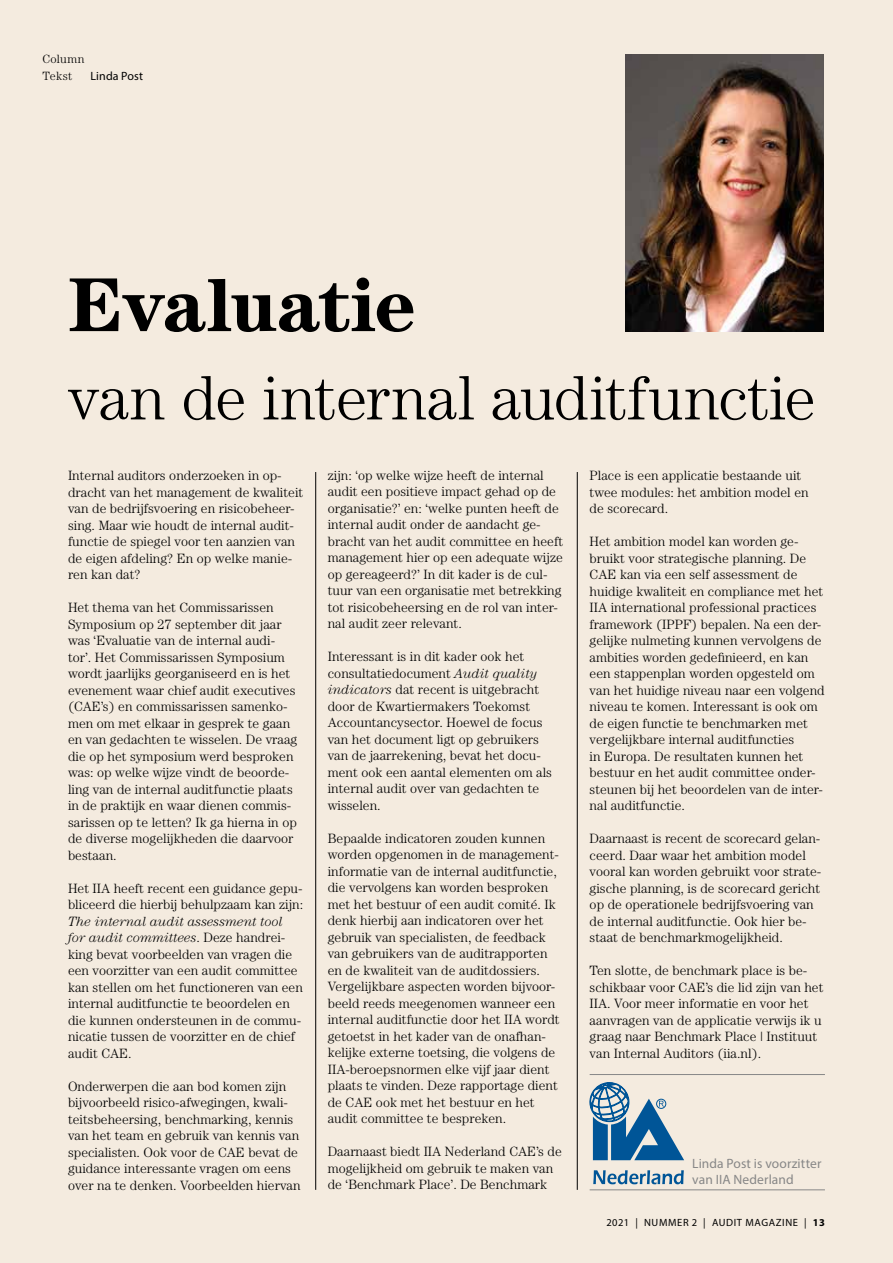
<style>
.page{position:relative;width:893px;height:1263px;background:#f4ebdf}
.page>*{position:absolute;margin:0;border:0;box-sizing:border-box;transform-origin:0 0}
.t1{font:700 76.5px "Century LT";letter-spacing:-.01em;color:#000}
.t2{font:300 63px "Century LT";color:#000}
.t3{font:300 13.5px/16.5px "Century LT";color:#000}
.t4{font:13.5px/16.5px "Myriad Pro";letter-spacing:.005em;color:#878787}
.t5{font:300 12px/16.5px "Century LT";letter-spacing:.02em;color:#000}
.t6{font:12px "Myriad Pro";letter-spacing:.01em;color:#000}
.t7{font:10.5px "Myriad Pro";letter-spacing:.06em;color:#000}
.s1{font-style:italic}
.s2{font-weight:700}
</style>
<div class="page">
<img style="left:625px;top:54px;width:198px;height:278px">
<hr style="left:315px;top:472px;width:1px;height:718px;background:#000">
<hr style="left:577px;top:472px;width:1px;height:718px;background:#000">
<hr style="left:590px;top:1189px;width:235px;height:1px;background:#878787">
<hr style="left:590px;top:1074px;width:235px;height:1px;background:#878787">
<svg style="left:593px;top:1170px;width:91px;height:14px"></svg>
<svg style="left:590px;top:1082px;width:94px;height:78px"></svg>
<div style="left:656px;top:1099px;width:10px;height:10px;border:1px solid #005597;border-radius:50%"></div>
<p class="t5" style="left:43px;top:51px;width:43px">Column<br>Tekst</p>
<p class="t6" style="left:91px;top:69px;width:54px">Linda Post</p>
<h1 class="t1" style="left:68px;top:259px;width:350px">Evaluatie</h1>
<h2 class="t2" style="left:68px;top:361px;width:749px">van de internal auditfunctie</h2>
<p class="t3" style="left:68px;top:467px;width:237px">Internal auditors onderzoeken in op&shy;dracht van het management de kwaliteit van de bedrijfsvoering en risicobeheer&shy;sing. Maar wie houdt de internal audit&shy;functie de spiegel voor ten aanzien van de eigen afdeling? En op welke manie&shy;ren kan dat?</p>
<p class="t3" style="left:68px;top:599px;width:231px">Het thema van het Commissarissen Symposium op 27 september dit jaar was ‘Evaluatie van de internal audi&shy;tor’. Het Commissarissen Symposium wordt jaarlijks georganiseerd en is het evenement waar chief audit executives (CAE’s) en commissarissen samenko&shy;men om met elkaar in gesprek te gaan en van gedachten te wisselen. De vraag die op het symposium werd besproken was: op welke wijze vindt de beoorde&shy;ling van de internal auditfunctie plaats in de praktijk en waar dienen commis&shy;sarissen op te letten? Ik ga hierna in op de diverse mogelijkheden die daarvoor bestaan.</p>
<p class="t3" style="left:68px;top:879px;width:237px">Het IIA heeft recent een guidance gepu&shy;bliceerd die hierbij behulpzaam kan zijn:</p>
<p class="t3" style="left:68px;top:912px;width:236px"><span class="s1">The internal audit assessment tool for audit committees</span>. Deze handrei&shy;king bevat voorbeelden van vragen die een voorzitter van een audit committee kan stellen om het functioneren van een internal auditfunctie te beoordelen en die kunnen ondersteunen in de commu&shy;nicatie tussen de voorzitter en de chief audit CAE.</p>
<p class="t3" style="left:68px;top:1077px;width:234px">Onderwerpen die aan bod komen zijn bijvoorbeeld risico-afwegingen, kwali&shy;teitsbeheersing, benchmarking, kennis van het team en gebruik van kennis van specialisten. Ook voor de CAE bevat de guidance interessante vragen om eens over na te denken. Voorbeelden hiervan</p>
<p class="t3" style="left:328px;top:467px;width:237px">zijn: ‘op welke wijze heeft de internal audit een positieve impact gehad op de organisatie?’ en: ‘welke punten heeft de internal audit onder de aandacht ge&shy;bracht van het audit committee en heeft management hier op een adequate wijze op gereageerd?’ In dit kader is de cul&shy;tuur van een organisatie met betrekking tot risicobeheersing en de rol van inter&shy;nal audit zeer relevant.</p>
<p class="t3" style="left:328px;top:648px;width:226px">Interessant is in dit kader ook het consultatiedocument <span class="s1">Audit quality indicators</span> dat recent is uitgebracht door de Kwartiermakers Toekomst Accountancysector. Hoewel de focus van het document ligt op gebruikers van de jaarrekening, bevat het docu&shy;ment ook een aantal elementen om als internal audit over van gedachten te wisselen.</p>
<p class="t3" style="left:328px;top:830px;width:233px">Bepaalde indicatoren zouden kunnen worden opgenomen in de management&shy;informatie van de internal auditfunctie, die vervolgens kan worden besproken met het bestuur of een audit comité. Ik denk hierbij aan indicatoren over het gebruik van specialisten, de feedback van gebruikers van de auditrapporten en de kwaliteit van de auditdossiers.<br>Vergelijkbare aspecten worden bijvoor&shy;beeld reeds meegenomen wanneer een internal auditfunctie door het IIA wordt getoetst in het kader van de onafhan&shy;kelijke externe toetsing, die volgens de IIA-beroepsnormen elke vijf jaar dient plaats te vinden. Deze rapportage dient de CAE ook met het bestuur en het audit committee te bespreken.</p>
<p class="t3" style="left:328px;top:1143px;width:236px">Daarnaast biedt IIA Nederland CAE’s de mogelijkheid om gebruik te maken van de ‘Benchmark Place’. De Benchmark</p>
<p class="t3" style="left:590px;top:467px;width:220px">Place is een applicatie bestaande uit twee modules: het ambition model en de scorecard.</p>
<p class="t3" style="left:590px;top:533px;width:237px">Het ambition model kan worden ge&shy;bruikt voor strategische planning. De CAE kan via een self assessment de huidige kwaliteit en compliance met het IIA international professional practices framework (IPPF) bepalen. Na een der&shy;gelijke nulmeting kunnen vervolgens de ambities worden gedefinieerd, en kan een stappenplan worden opgesteld om van het huidige niveau naar een volgend niveau te komen. Interessant is ook om de eigen functie te benchmarken met vergelijkbare internal auditfuncties<br>in Europa. De resultaten kunnen het bestuur en het audit committee onder&shy;steunen bij het beoordelen van de inter&shy;nal auditfunctie.</p>
<p class="t3" style="left:590px;top:830px;width:233px">Daarnaast is recent de scorecard gelan&shy;ceerd. Daar waar het ambition model vooral kan worden gebruikt voor strate&shy;gische planning, is de scorecard gericht op de operationele bedrijfsvoering van de internal auditfunctie. Ook hier be&shy;staat de benchmarkmogelijkheid.</p>
<p class="t3" style="left:590px;top:962px;width:235px">Ten slotte, de benchmark place is be&shy;schikbaar voor CAE’s die lid zijn van het IIA. Voor meer informatie en voor het aanvragen van de applicatie verwijs ik u graag naar Benchmark Place | Instituut van Internal Auditors (iia.nl).</p>
<p class="t4" style="left:692px;top:1155px;width:131px">Linda Post is voorzitter van IIA Nederland</p>
<p class="t7" style="left:606px;top:1216px;width:220px">2021 | NUMMER 2 | AUDIT MAGAZINE | <span class="s2">13</span></p>
</div>
